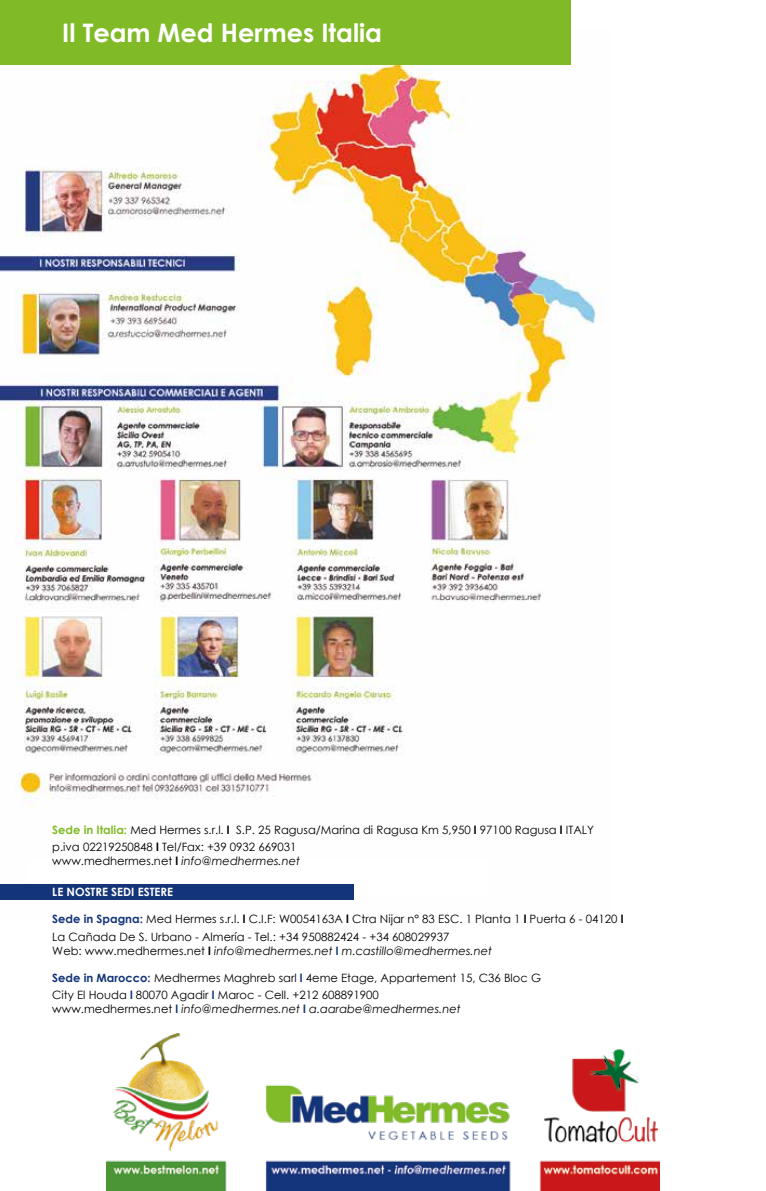
<style>
.page{position:relative;width:766px;height:1191px;background:#fff}
.page>*{position:absolute;margin:0;border:0;box-sizing:border-box;transform-origin:0 0}
.t1{font:700 25.5px "Century Gothic";color:#fff}
.t2{font:11.4px/17.4px "Century Gothic";color:#000}
.t3{font:italic 11.4px "Century Gothic";color:#000}
.t4{font:700 11.4px "Century Gothic";color:#fff}
.s1{font-weight:700;color:#80ba27}
.s2{font-weight:700}
.s3{font-style:normal}
.s4{font-weight:700;font-style:normal}
.s5{font-weight:700;color:#133478}
.s6{font-weight:700;font-style:normal;color:#133578}
.s7{font-weight:700;color:#133578}
</style>
<div class="page">
<img style="left:0;top:30px;width:603px;height:870px">
<img style="left:106px;top:1033px;width:553px;height:158px">
<div style="left:28px;top:860px;width:459px;height:35px;background:#fff"></div>
<div style="left:0;top:0;width:570px;height:65px;background:#80ba27"></div>
<div style="left:0;top:884px;width:353px;height:16px;background:#133478"></div>
<h1 class="t1" style="left:62px;top:16px;width:321px">Il Team Med Hermes Italia</h1>
<p class="t2" style="left:52px;top:820px;width:543px"><span class="s1">Sede in Italia:</span> Med Hermes s.r.l. <span class="s2">l</span> S.P. 25 Ragusa/Marina di Ragusa Km 5,950 <span class="s2">l</span> 97100 Ragusa <span class="s2">l</span> ITALY p.iva 02219250848 <span class="s2">l</span> Tel/Fax: +39 0932 669031</p>
<p class="t3" style="left:52px;top:852px;width:249px"><span class="s3">www.medhermes.net</span> <span class="s4">l</span> info@medhermes.net</p>
<p class="t4" style="left:52px;top:885px;width:122px">LE NOSTRE SEDI ESTERE</p>
<p class="t2" style="left:52px;top:910px;width:572px"><span class="s5">Sede in Spagna:</span> Med Hermes s.r.l. <span class="s2">l</span> C.I.F: W0054163A <span class="s2">l</span> Ctra Nijar n° 83 ESC. 1 Planta 1 <span class="s2">l</span> Puerta 6 - 04120 <span class="s2">l<br></span>La Cañada De S. Urbano - Almería - Tel.: +34 950882424 - +34 608029937</p>
<p class="t3" style="left:52px;top:942px;width:441px"><span class="s3">Web: www.medhermes.net</span> <span class="s4">l</span> info@medhermes.net <span class="s6">l</span> m.castillo@medhermes.net</p>
<p class="t2" style="left:52px;top:969px;width:490px"><span class="s5">Sede in Marocco:</span> Medhermes Maghreb sarl <span class="s7">l</span> 4eme Etage, Appartement 15, C36 Bloc G<br>City El Houda <span class="s7">l</span> 80070 Agadir <span class="s7">l</span> Maroc - Cell. +212 608891900</p>
<p class="t3" style="left:52px;top:1001px;width:410px"><span class="s3">www.medhermes.net</span> <span class="s6">l</span> info@medhermes.net <span class="s6">l</span> a.aarabe@medhermes.net</p>
</div>
